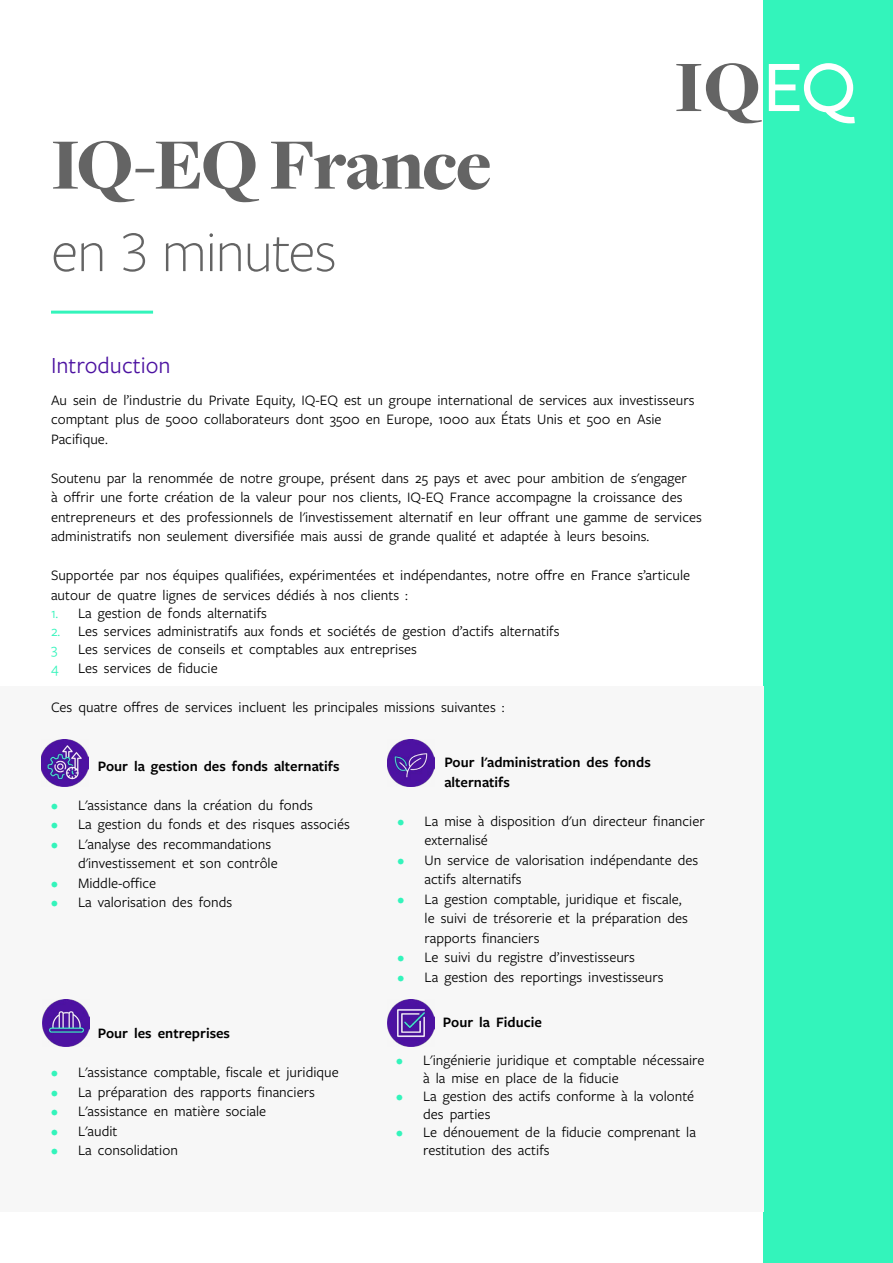
<style>
.page{position:relative;width:893px;height:1263px;background:#fff}
.page>*{position:absolute;margin:0;border:0;box-sizing:border-box;transform-origin:0 0}
.t1{font:900 75px "Freight Disp Pro";letter-spacing:-.025em;color:#646464}
.t2{font:300 60px "Freight Sans Pro";letter-spacing:-.025em;color:#646464}
.t3{font:24px "Freight Sans Pro";color:#4c12a1}
.t4{font:15px/19.5px "Freight Sans Pro";color:#000}
.t5{font:600 15px/19.5px "Freight Sans Pro";color:#000}
.t6{font:15px "Freight Sans Pro";color:#33f4bb}
.s1{color:#33f4bb}
</style>
<div class="page">
<div style="left:763px;top:0;width:130px;height:1263px;background:#33f4bb"></div>
<svg style="left:676px;top:63px;width:86px;height:60px"></svg>
<svg style="left:769px;top:63px;width:86px;height:60px"></svg>
<div style="left:0;top:687px;width:763px;height:525px;background:#f7f7f7"></div>
<hr style="left:51px;top:311px;width:102px;height:3px;background:#33f4bb">
<img style="left:388px;top:1000px;width:47px;height:47px">
<img style="left:388px;top:740px;width:47px;height:47px">
<img style="left:41px;top:740px;width:47px;height:47px">
<img style="left:43px;top:1000px;width:47px;height:47px">
<h1 class="t1" style="left:51px;top:115px;width:442px">IQ-EQ France</h1>
<h2 class="t2" style="left:51px;top:212px;width:287px">en 3 minutes</h2>
<h3 class="t3" style="left:51px;top:349px;width:121px">Introduction</h3>
<p class="t4" style="left:51px;top:390px;width:645px">Au sein de l’industrie du Private Equity, IQ-EQ est un groupe international de services aux investisseurs comptant plus de 5000 collaborateurs dont 3500 en Europe, 1000 aux États Unis et 500 en Asie<br>Pacifique.</p>
<p class="t4" style="left:51px;top:468px;width:652px">Soutenu par la renommée de notre groupe, présent dans 25 pays et avec pour ambition de s'engager<br>à offrir une forte création de la valeur pour nos clients, IQ-EQ France accompagne la croissance des entrepreneurs et des professionnels de l'investissement alternatif en leur offrant une gamme de services administratifs non seulement diversifiée mais aussi de grande qualité et adaptée à leurs besoins.</p>
<p class="t4" style="left:51px;top:565px;width:641px">Supportée par nos équipes qualifiées, expérimentées et indépendantes, notre offre en France s’articule autour de quatre lignes de services dédiés à nos clients :</p>
<p class="t4" style="left:51px;top:603px;width:217px"><span class="s1">1.</span> La gestion de fonds alternatifs</p>
<p class="t4" style="left:51px;top:621px;width:510px;line-height:18px"><span class="s1">2.</span> Les services administratifs aux fonds et sociétés de gestion d’actifs alternatifs<br><span class="s1">3</span></p>
<p class="t4" style="left:78px;top:639px;width:340px">Les services de conseils et comptables aux entreprises</p>
<p class="t6" style="left:51px;top:658px;width:9px">4</p>
<p class="t4" style="left:78px;top:658px;width:141px">Les services de fiducie</p>
<p class="t4" style="left:51px;top:697px;width:455px">Ces quatre offres de services incluent les principales missions suivantes :</p>
<p class="t5" style="left:98px;top:756px;width:243px">Pour la gestion des fonds alternatifs</p>
<p class="t4" style="left:51px;top:795px;width:263px"><span class="s1">•</span> L'assistance dans la création du fonds</p>
<p class="t4" style="left:51px;top:814px;width:300px"><span class="s1">•</span> La gestion du fonds et des risques associés</p>
<p class="t4" style="left:78px;top:834px;width:201px;text-indent:-27px"><span class="s1">•</span> L'analyse des recommandations d'investissement et son contrôle</p>
<p class="t4" style="left:51px;top:873px;width:107px"><span class="s1">•</span> Middle-office</p>
<p class="t4" style="left:51px;top:892px;width:183px"><span class="s1">•</span> La valorisation des fonds</p>
<p class="t5" style="left:98px;top:1023px;width:134px">Pour les entreprises</p>
<p class="t4" style="left:51px;top:1062px;width:289px"><span class="s1">•</span> L'assistance comptable, fiscale et juridique</p>
<p class="t4" style="left:51px;top:1082px;width:265px"><span class="s1">•</span> La préparation des rapports financiers</p>
<p class="t4" style="left:51px;top:1101px;width:217px"><span class="s1">•</span> L'assistance en matière sociale</p>
<p class="t4" style="left:51px;top:1121px;width:68px"><span class="s1">•</span> L'audit</p>
<p class="t4" style="left:51px;top:1140px;width:128px"><span class="s1">•</span> La consolidation</p>
<p class="t5" style="left:444px;top:752px;width:208px">Pour l'administration des fonds alternatifs</p>
<p class="t4" style="left:425px;top:811px;width:282px;text-indent:-27px"><span class="s1">•</span> La mise à disposition d'un directeur financier externalisé</p>
<p class="t4" style="left:425px;top:850px;width:275px;text-indent:-27px"><span class="s1">•</span> Un service de valorisation indépendante des actifs alternatifs</p>
<p class="t4" style="left:425px;top:889px;width:265px;text-indent:-27px"><span class="s1">•</span> La gestion comptable, juridique et fiscale, le suivi de trésorerie et la préparation des rapports financiers</p>
<p class="t4" style="left:398px;top:947px;width:239px"><span class="s1">•</span> Le suivi du registre d’investisseurs</p>
<p class="t4" style="left:398px;top:967px;width:268px"><span class="s1">•</span> La gestion des reportings investisseurs</p>
<p class="t5" style="left:443px;top:1012px;width:101px">Pour la Fiducie</p>
<p class="t4" style="left:423px;top:1050px;width:283px;line-height:18px;text-indent:-27px"><span class="s1">•</span> L'ingénierie juridique et comptable nécessaire à la mise en place de la fiducie</p>
<p class="t4" style="left:423px;top:1086px;width:273px;line-height:18px;text-indent:-27px"><span class="s1">•</span> La gestion des actifs conforme à la volonté des parties</p>
<p class="t4" style="left:423px;top:1122px;width:274px;line-height:18px;text-indent:-27px"><span class="s1">•</span> Le dénouement de la fiducie comprenant la restitution des actifs</p>
</div>
